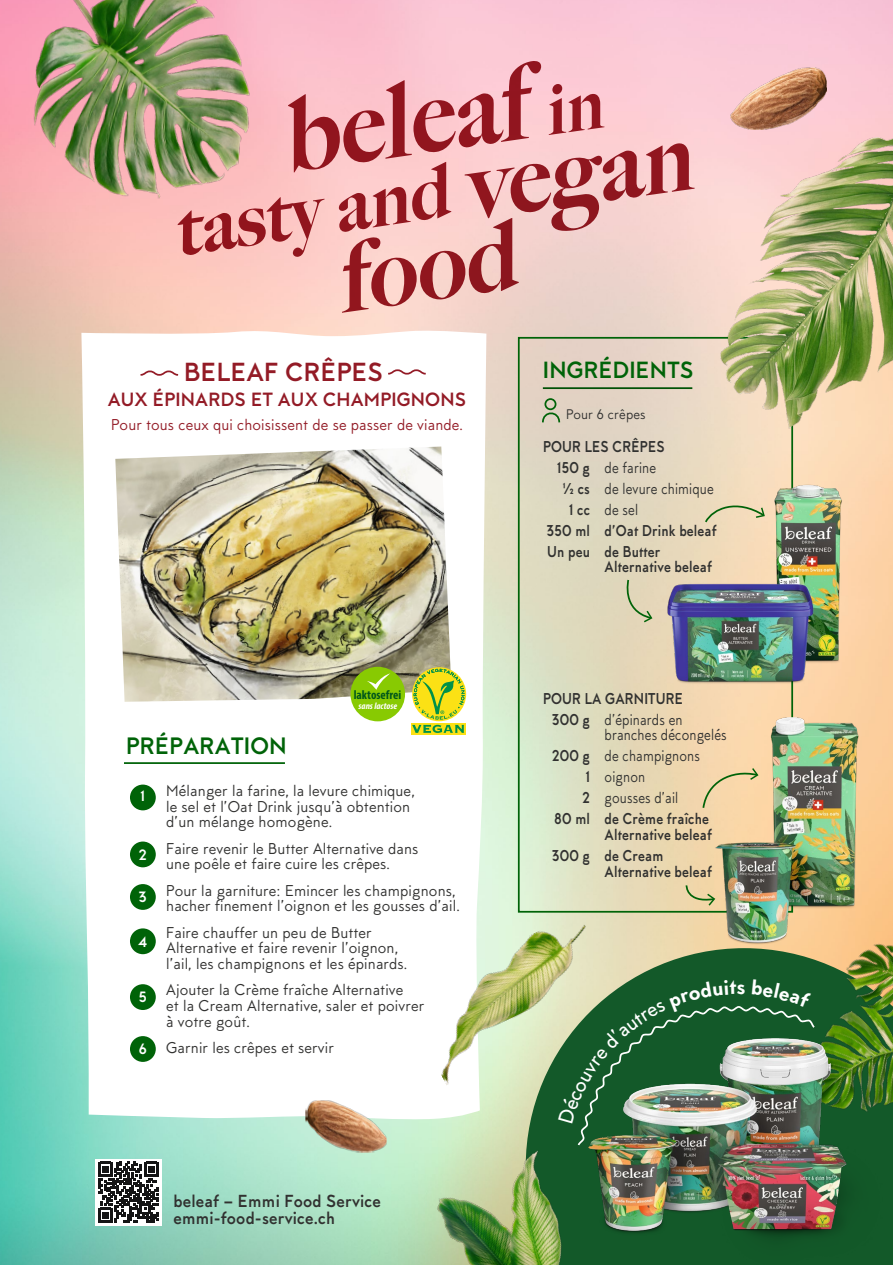
<style>
.page{position:relative;width:893px;height:1265px;background:#fff}
.page>*{position:absolute;margin:0;border:0;box-sizing:border-box;transform-origin:0 0}
.t1{font:italic 900 103.77px "Big Caslon FB";color:#931b26;scale:.94 1}
.t2{font:900 96.6px/73.9px "Big Caslon FB";color:#931b26;scale:.96 1}
.t3{font:italic 900 74.38px "Big Caslon FB";color:#931b26}
.t4{font:700 26.25px "MTT Milano";letter-spacing:.01em;color:#931b26}
.t5{font:700 23.8px "MTT Milano";letter-spacing:.01em;color:#006308}
.t6{font:700 23.45px "MTT Milano";letter-spacing:.01em;color:#006308}
.t7{font:700 19.25px "MTT Milano";letter-spacing:.01em;color:#931b26}
.t8{font:700 17.5px/17.5px "MTT Milano";letter-spacing:.01em;color:#313130;scale:.96 1}
.t9{font:15.75px/15.8px "MTT Milano";letter-spacing:.01em;color:#313130}
.t10{font:700 15.75px/21px "MTT Milano";letter-spacing:.01em;color:#313130;text-align:center;scale:.87 1}
.t11{font:15.75px "MTT Milano";letter-spacing:.01em;color:#313130;scale:.87 1}
.t12{font:15.75px "MTT Milano";letter-spacing:.01em;color:#931b26}
.t13{font:700 15.05px "MTT Milano";color:#fff}
.t14{font:14px "MTT Milano";letter-spacing:.01em;color:#313130}
.t15{font:700 condensed 12.6px "Myriad Pro";color:#00571a}
.t16{font:italic 700 condensed 9.28px "Myriad Pro";color:#fff}
.s1{font-weight:700}
.s2{font-weight:400}
</style>
<div class="page">
<img style="left:0;top:0;width:893px;height:1265px">
<img style="left:816px;top:890px;width:77px;height:294px">
<svg style="left:81px;top:329px;width:405px;height:791px"></svg>
<svg style="left:541px;top:410px;width:20px;height:14px"></svg>
<div style="left:544px;top:398px;width:12px;height:12px;border:2px solid #006308;border-radius:50%"></div>
<hr style="left:543px;top:387px;width:149px;height:2px;background:#006308">
<img style="left:401px;top:1111px;width:156px;height:154px">
<img style="left:3px;top:0;width:277px;height:223px">
<img style="left:403px;top:912px;width:176px;height:173px">
<img style="left:305px;top:1099px;width:82px;height:54px">
<img style="left:620px;top:23px;width:273px;height:486px">
<img style="left:115px;top:447px;width:336px;height:255px">
<div style="left:412px;top:723px;width:54px;height:11px;background:#fbe115"></div>
<svg style="left:412px;top:669px;width:53px;height:64px"></svg>
<div style="left:350px;top:667px;width:55px;height:54px;background:#88ca02;border-radius:50%"></div>
<svg style="left:367px;top:673px;width:23px;height:17px"></svg>
<img style="left:557px;top:1018px;width:327px;height:247px">
<img style="left:645px;top:481px;width:248px;height:252px">
<img style="left:579px;top:704px;width:304px;height:277px">
<svg style="left:139px;top:370px;width:41px;height:7px"></svg>
<svg style="left:386px;top:368px;width:41px;height:7px"></svg>
<hr style="left:124px;top:762px;width:161px;height:2px;background:#006308">
<div style="left:130px;top:785px;width:26px;height:25px;background:#006308;border-radius:50%"></div>
<div style="left:130px;top:842px;width:26px;height:25px;background:#006308;border-radius:50%"></div>
<div style="left:130px;top:884px;width:26px;height:26px;background:#006308;border-radius:50%"></div>
<div style="left:130px;top:928px;width:26px;height:26px;background:#006308;border-radius:50%"></div>
<div style="left:130px;top:984px;width:26px;height:26px;background:#006308;border-radius:50%"></div>
<div style="left:130px;top:1036px;width:26px;height:26px;background:#006308;border-radius:50%"></div>
<div style="left:95px;top:1159px;width:67px;height:66px;background:#fff"></div>
<svg style="left:98px;top:1162px;width:61px;height:60px"></svg>
<svg style="left:621px;top:578px;width:32px;height:44px"></svg>
<svg style="left:685px;top:884px;width:31px;height:22px"></svg>
<svg style="left:703px;top:499px;width:63px;height:25px;background:#dcd1ac"></svg>
<svg style="left:701px;top:768px;width:58px;height:42px;background:#e9d0a0"></svg>
<img style="left:558px;top:979px;width:258px;height:168px">
<div style="left:549px;top:83px;width:55px;height:52px;background:#fdcdd3"></div>
<h1 class="t1" style="left:275px;top:74px;width:260px;rotate:-8deg">beleaf</h1>
<h2 class="t2" style="left:323px;top:170px;width:382px;text-indent:138px;rotate:-8deg">vegan food</h2>
<h3 class="t3" style="left:168px;top:186px;width:278px;rotate:-8deg">tasty and</h3>
<h3 class="t4" style="left:184px;top:357px;width:201px">BELEAF CRÊPES</h3>
<p class="t7" style="left:108px;top:388px;width:360px">AUX ÉPINARDS ET AUX CHAMPIGNONS</p>
<p class="t12" style="left:111px;top:416px;width:353px">Pour tous ceux qui choisissent de se passer de viande.</p>
<p class="t15" style="left:354px;top:687px;width:49px">laktosefrei</p>
<p class="t16" style="left:359px;top:701px;width:40px">sans lactose</p>
<h3 class="t5" style="left:126px;top:732px;width:162px">PRÉPARATION</h3>
<p class="t9" style="left:166px;top:783px;width:250px">Mélanger la farine, la levure chimique, le sel et l’Oat Drink jusqu’à obtention d’un mélange homogène.</p>
<p class="t9" style="left:166px;top:841px;width:254px">Faire revenir le Butter Alternative dans une poêle et faire cuire les crêpes.</p>
<p class="t9" style="left:166px;top:883px;width:295px">Pour la garniture: Emincer les champignons, hacher finement l’oignon et les gousses d’ail.</p>
<p class="t9" style="left:166px;top:925px;width:243px">Faire chauffer un peu de Butter<br>Alternative et faire revenir l’oignon, l’ail, les champignons et les épinards.</p>
<p class="t9" style="left:166px;top:982px;width:260px">Ajouter la Crème fraîche Alternative<br>et la Cream Alternative, saler et poivrer à votre goût.</p>
<p class="t9" style="left:166px;top:1040px;width:169px">Garnir les crêpes et servir</p>
<p class="t13" style="left:140px;top:788px;width:7px">1</p>
<p class="t13" style="left:139px;top:846px;width:10px">2</p>
<p class="t13" style="left:139px;top:889px;width:10px">3</p>
<p class="t13" style="left:138px;top:933px;width:11px">4</p>
<p class="t13" style="left:139px;top:989px;width:10px">5</p>
<p class="t13" style="left:139px;top:1041px;width:10px">6</p>
<p class="t8" style="left:174px;top:1193px;width:217px">beleaf – Emmi Food Service emmi-food-service.ch</p>
<h3 class="t6" style="left:543px;top:357px;width:152px">INGRÉDIENTS</h3>
<p class="t14" style="left:566px;top:406px;width:81px">Pour 6 crêpes</p>
<p class="t10" style="left:543px;top:437px;width:141px">POUR LES CRÊPES</p>
<p class="t11" style="left:557px;top:458px;width:116px"><span class="s1">150 g</span> de farine</p>
<p class="t11" style="left:563px;top:479px;width:175px"><span class="s1">½ cs</span> de levure chimique</p>
<p class="t11" style="left:569px;top:500px;width:81px"><span class="s1">1 cc</span> de sel</p>
<p class="t10" style="left:546px;top:521px;width:197px">350 ml d’Oat Drink beleaf</p>
<p class="t10" style="left:547px;top:542px;width:132px">Un peu de Butter</p>
<p class="t10" style="left:605px;top:557px;width:125px">Alternative beleaf</p>
<p class="t10" style="left:543px;top:688px;width:162px">POUR LA GARNITURE<br>300 g <span class="s2">d’épinards en</span></p>
<p class="t11" style="left:605px;top:726px;width:142px">branches décongelés</p>
<p class="t11" style="left:552px;top:747px;width:172px"><span class="s1">200 g</span> de champignons</p>
<p class="t11" style="left:585px;top:768px;width:70px"><span class="s1">1</span> oignon</p>
<p class="t11" style="left:582px;top:789px;width:112px"><span class="s1">2</span> gousses d’ail</p>
<p class="t10" style="left:554px;top:809px;width:179px">80 ml de Crème fraîche</p>
<p class="t10" style="left:552px;top:825px;width:185px;text-align:left;text-indent:53px">Alternative beleaf<br>300 g de Cream</p>
<p class="t10" style="left:605px;top:862px;width:125px">Alternative beleaf</p>
</div>
